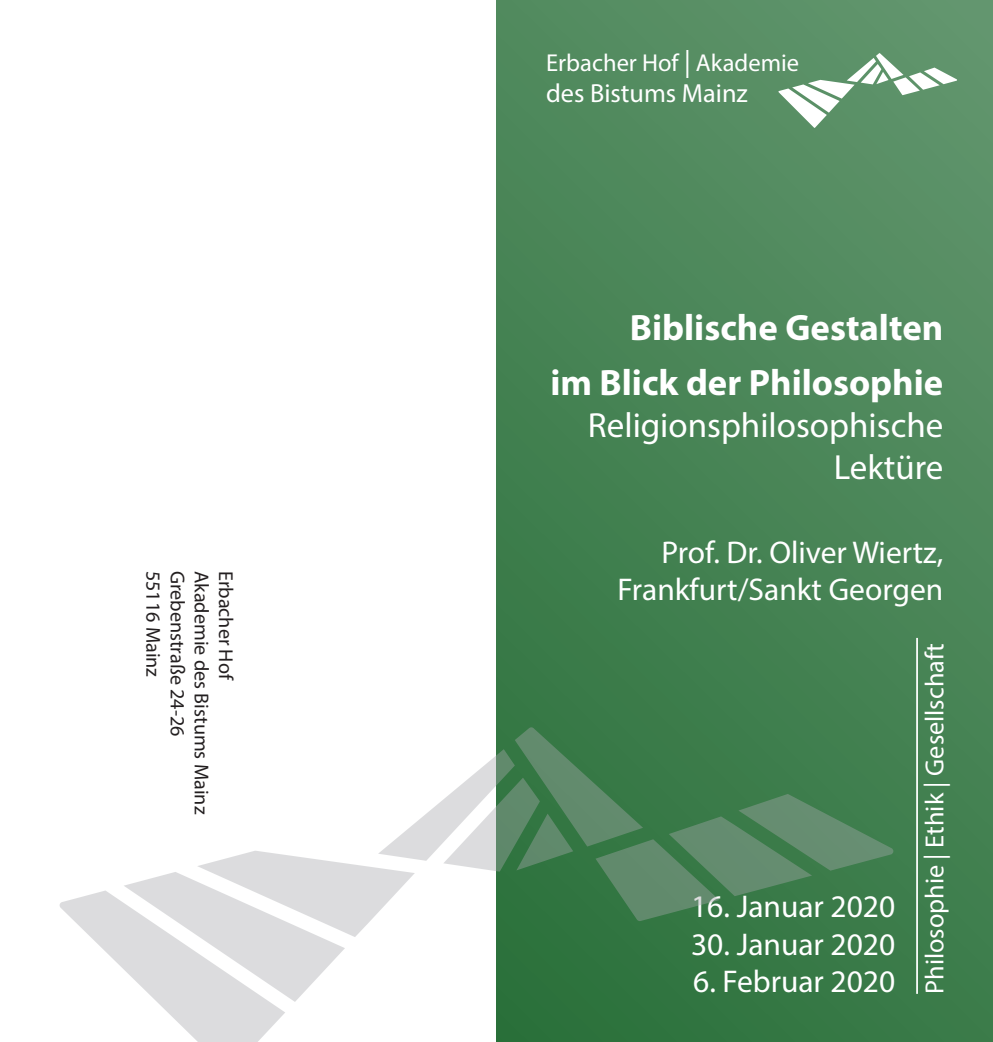
<style>
.page{position:relative;width:993px;height:1042px;background:#fff}
.page>*{position:absolute;margin:0;border:0;box-sizing:border-box;transform-origin:0 0}
.t1{font:700 36.75px/54.6px "Myriad Pro";color:#fff;text-align:right}
.t2{font:35px/42px "Myriad Pro";color:#fff;text-align:right}
.t3{font:31.5px/37.8px "Myriad Pro";color:#fff;text-align:right}
.t4{font:26.25px "Myriad Pro";color:#fff}
.t5{font:24.5px "Myriad Pro";color:#fff}
.t6{font:20.12px "Myriad Pro";color:#231f20}
.s1{font-size:28px}
</style>
<div class="page">
<div style="left:496px;top:0;width:496px;height:1042px;background:linear-gradient(to bottom,#578f64,#397a48)"></div>
<hr style="left:915px;top:638px;width:2px;height:356px;background:#fff">
<svg style="left:778px;top:53px;width:178px;height:75px"></svg>
<svg style="left:60px;top:727px;width:833px;height:315px"></svg>
<p class="t6" style="left:166px;top:570px;width:108px;rotate:90deg">55116 Mainz</p>
<p class="t6" style="left:190px;top:570px;width:167px;rotate:90deg">Grebenstraße 24-26</p>
<p class="t6" style="left:214px;top:570px;width:245px;rotate:90deg">Akademie des Bistums Mainz</p>
<p class="t6" style="left:238px;top:570px;width:111px;rotate:90deg">Erbacher Hof</p>
<p class="t5" style="left:546px;top:47px;width:254px">Erbacher Hof <span class="s1">|</span> Akademie</p>
<p class="t4" style="left:546px;top:77px;width:203px">des Bistums Mainz</p>
<p class="t1" style="left:550px;top:299px;width:394px">Biblische Gestalten<br>im Blick der Philosophie</p>
<p class="t2" style="left:587px;top:403px;width:357px">Religionsphilosophische<br>Lektüre</p>
<p class="t3" style="left:617px;top:532px;width:327px">Prof. Dr. Oliver Wiertz,<br>Frankfurt/Sankt Georgen</p>
<p class="t3" style="left:691px;top:887px;width:205px">16. Januar 2020</p>
<p class="t3" style="left:691px;top:924px;width:205px">30. Januar 2020</p>
<p class="t3" style="left:693px;top:962px;width:203px">6. Februar 2020</p>
<p class="t4" style="left:918px;top:994px;width:352px;rotate:-90deg">Philosophie | Ethik | Gesellschaft</p>
</div>
